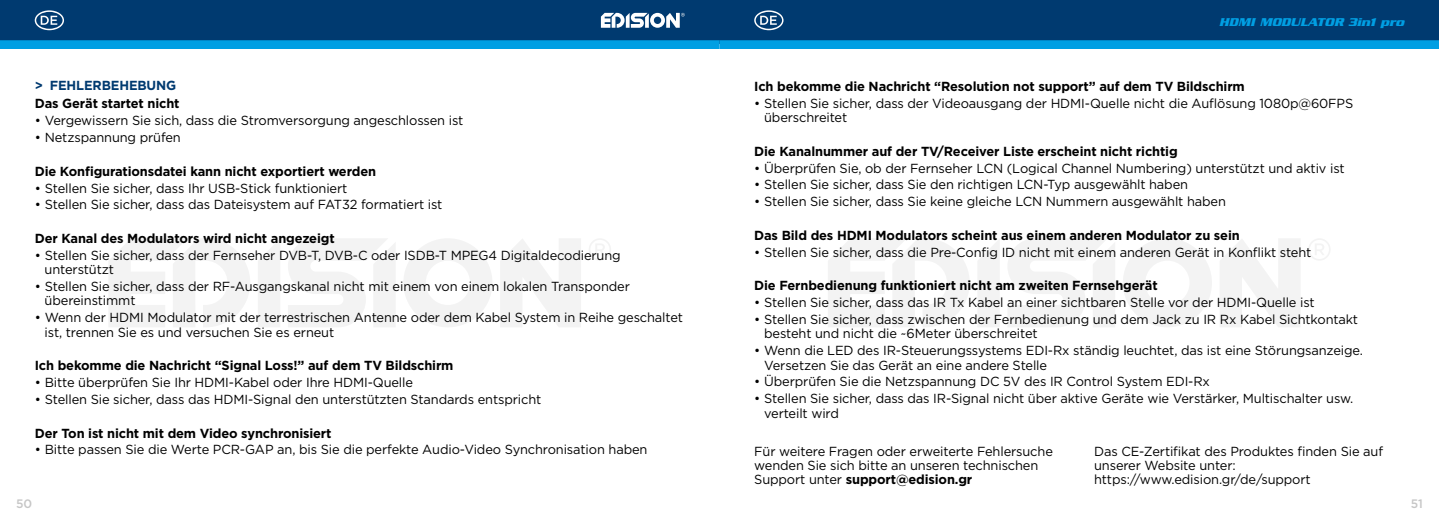
<style>
.page{position:relative;width:1439px;height:521px;background:#fff}
.page>*{position:absolute;margin:0;border:0;box-sizing:border-box;transform-origin:0 0}
.t1{font:13.12px/14.3px "Gotham Greek";letter-spacing:-.01em;color:#000}
.t2{font:700 13.12px "Gotham Greek";letter-spacing:-.01em;color:#000}
.t3{font:700 13.12px "Gotham Greek";letter-spacing:-.01em;color:#003a70}
.t4{font:12.25px "PF Stargate Serif Extra B Oblique";color:#009fe3}
.t5{font:500 12.25px "Gotham Greek";color:#c6c6c6}
.s1{font-weight:700}
</style>
<div class="page">
<div style="left:0;top:0;width:719px;height:44px;background:#003a70"></div>
<div style="left:719px;top:0;width:720px;height:44px;background:#003a70"></div>
<div style="left:0;top:40px;width:719px;height:9px;background:#009fe3"></div>
<div style="left:719px;top:40px;width:720px;height:9px;background:#009fe3"></div>
<svg style="left:258px;top:240px;width:22px;height:87px"></svg>
<svg style="left:500px;top:239px;width:81px;height:88px"></svg>
<svg style="left:109px;top:239px;width:141px;height:88px"></svg>
<svg style="left:288px;top:239px;width:107px;height:88px"></svg>
<svg style="left:404px;top:239px;width:88px;height:88px"></svg>
<svg style="left:589px;top:239px;width:22px;height:21px"></svg>
<svg style="left:601px;top:13px;width:84px;height:15px"></svg>
<svg style="left:978px;top:240px;width:21px;height:87px"></svg>
<svg style="left:1220px;top:239px;width:80px;height:88px"></svg>
<svg style="left:828px;top:239px;width:141px;height:88px"></svg>
<svg style="left:1008px;top:239px;width:107px;height:88px"></svg>
<svg style="left:1123px;top:239px;width:89px;height:88px"></svg>
<svg style="left:1309px;top:239px;width:21px;height:21px"></svg>
<svg style="left:35px;top:10px;width:29px;height:20px"></svg>
<svg style="left:754px;top:10px;width:29px;height:20px"></svg>
<p class="t3" style="left:35px;top:78px;width:143px">&gt; FEHLERBEHEBUNG</p>
<p class="t2" style="left:35px;top:96px;width:146px">Das Gerät startet nicht</p>
<p class="t1" style="left:35px;top:113px;width:430px">• Vergewissern Sie sich, dass die Stromversorgung angeschlossen ist</p>
<p class="t1" style="left:35px;top:130px;width:148px">• Netzspannung prüfen</p>
<p class="t2" style="left:35px;top:163px;width:343px">Die Konfigurationsdatei kann nicht exportiert werden</p>
<p class="t1" style="left:35px;top:180px;width:314px">• Stellen Sie sicher, dass Ihr USB-Stick funktioniert</p>
<p class="t1" style="left:35px;top:197px;width:409px">• Stellen Sie sicher, dass das Dateisystem auf FAT32 formatiert ist</p>
<p class="t2" style="left:35px;top:231px;width:301px">Der Kanal des Modulators wird nicht angezeigt</p>
<p class="t1" style="left:45px;top:248px;width:577px;text-indent:-10px">• Stellen Sie sicher, dass der Fernseher DVB-T, DVB-C oder ISDB-T MPEG4 Digitaldecodierung unterstützt</p>
<p class="t1" style="left:45px;top:279px;width:587px;text-indent:-10px">• Stellen Sie sicher, dass der RF-Ausgangskanal nicht mit einem von einem lokalen Transponder übereinstimmt</p>
<p class="t1" style="left:45px;top:310px;width:640px;text-indent:-10px">• Wenn der HDMI Modulator mit der terrestrischen Antenne oder dem Kabel System in Reihe geschaltet ist, trennen Sie es und versuchen Sie es erneut</p>
<p class="t2" style="left:35px;top:358px;width:420px">Ich bekomme die Nachricht “Signal Loss!” auf dem TV Bildschirm</p>
<p class="t1" style="left:35px;top:375px;width:380px">• Bitte überprüfen Sie Ihr HDMI-Kabel oder Ihre HDMI-Quelle</p>
<p class="t1" style="left:35px;top:392px;width:508px">• Stellen Sie sicher, dass das HDMI-Signal den unterstützten Standards entspricht</p>
<p class="t2" style="left:35px;top:425px;width:298px">Der Ton ist nicht mit dem Video synchronisiert</p>
<p class="t1" style="left:35px;top:442px;width:614px">• Bitte passen Sie die Werte PCR-GAP an, bis Sie die perfekte Audio-Video Synchronisation haben</p>
<p class="t4" style="left:1219px;top:15px;width:186px">HDMI MODULATOR 3in1 pro</p>
<p class="t2" style="left:754px;top:79px;width:492px">Ich bekomme die Nachricht “Resolution not support” auf dem TV Bildschirm</p>
<p class="t1" style="left:764px;top:96px;width:590px;text-indent:-10px">• Stellen Sie sicher, dass der Videoausgang der HDMI-Quelle nicht die Auflösung 1080p@60FPS überschreitet</p>
<p class="t2" style="left:754px;top:143px;width:425px">Die Kanalnummer auf der TV/Receiver Liste erscheint nicht richtig</p>
<p class="t1" style="left:754px;top:160px;width:592px">• Überprüfen Sie, ob der Fernseher LCN (Logical Channel Numbering) unterstützt und aktiv ist</p>
<p class="t1" style="left:754px;top:177px;width:435px">• Stellen Sie sicher, dass Sie den richtigen LCN-Typ ausgewählt haben</p>
<p class="t1" style="left:754px;top:194px;width:473px">• Stellen Sie sicher, dass Sie keine gleiche LCN Nummern ausgewählt haben</p>
<p class="t2" style="left:754px;top:228px;width:487px">Das Bild des HDMI Modulators scheint aus einem anderen Modulator zu sein</p>
<p class="t1" style="left:754px;top:245px;width:559px">• Stellen Sie sicher, dass die Pre-Config ID nicht mit einem anderen Gerät in Konflikt steht</p>
<p class="t2" style="left:754px;top:278px;width:405px">Die Fernbedienung funktioniert nicht am zweiten Fernsehgerät</p>
<p class="t1" style="left:754px;top:295px;width:562px">• Stellen Sie sicher, dass das IR Tx Kabel an einer sichtbaren Stelle vor der HDMI-Quelle ist</p>
<p class="t1" style="left:764px;top:312px;width:595px;text-indent:-10px">• Stellen Sie sicher, dass zwischen der Fernbedienung und dem Jack zu IR Rx Kabel Sichtkontakt besteht und nicht die ~6Meter überschreitet</p>
<p class="t1" style="left:764px;top:343px;width:600px;text-indent:-10px">• Wenn die LED des IR-Steuerungssystems EDI-Rx ständig leuchtet, das ist eine Störungsanzeige.<br>Versetzen Sie das Gerät an eine andere Stelle</p>
<p class="t1" style="left:754px;top:374px;width:457px">• Überprüfen Sie die Netzspannung DC 5V des IR Control System EDI-Rx</p>
<p class="t1" style="left:764px;top:391px;width:591px;text-indent:-10px">• Stellen Sie sicher, dass das IR-Signal nicht über aktive Geräte wie Verstärker, Multischalter usw. verteilt wird</p>
<p class="t1" style="left:754px;top:444px;width:300px">Für weitere Fragen oder erweiterte Fehlersuche wenden Sie sich bitte an unseren technischen<br>Support unter <span class="s1">support@edision.gr</span></p>
<p class="t1" style="left:1094px;top:444px;width:290px">Das CE-Zertifikat des Produktes finden Sie auf unserer Website unter: https://www.edision.gr/de/support</p>
<p class="t5" style="left:16px;top:496px;width:18px">50</p>
<p class="t5" style="left:1410px;top:496px;width:14px">51</p>
</div>
